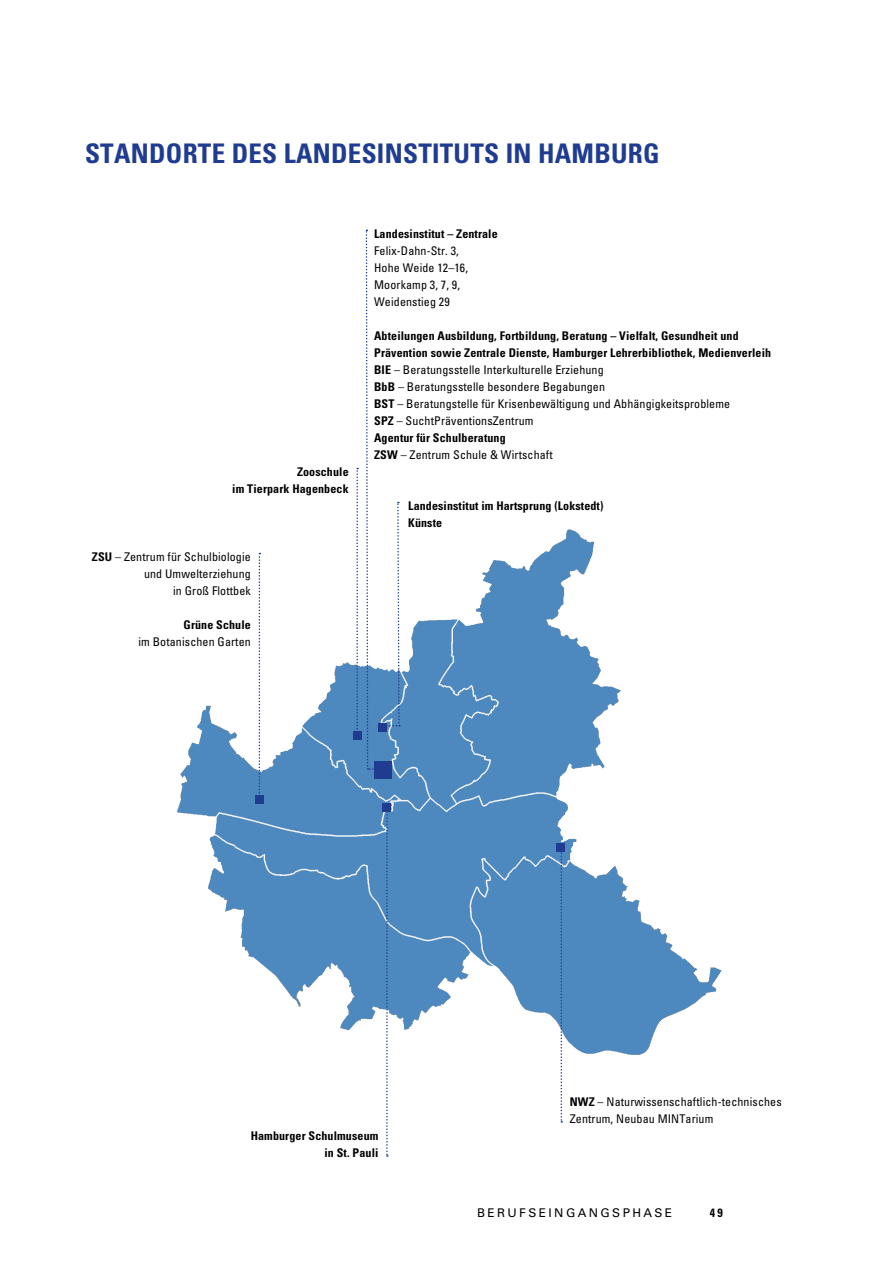
<style>
.page{position:relative;width:893px;height:1263px;background:#fff}
.page>*{position:absolute;margin:0;border:0;box-sizing:border-box;transform-origin:0 0}
.t1{font:700 condensed 27px "Univers LT";letter-spacing:.01em;color:#1f3c91}
.t2{font:condensed 12px/17px "Univers LT";letter-spacing:.01em;color:#000}
.t3{font:700 condensed 12px/17px "Univers LT";letter-spacing:.01em;color:#000;text-align:right}
.t4{font:12px "Univers LT";letter-spacing:.2em;color:#000}
.s1{font-weight:700}
</style>
<div class="page">
<img style="left:177px;top:529px;width:545px;height:535px">
<svg style="left:356px;top:468px;width:2px;height:263px"></svg>
<div style="left:374px;top:761px;width:17px;height:17px;background:#1f3c91"></div>
<div style="left:353px;top:731px;width:8px;height:9px;background:#1f3c91"></div>
<div style="left:255px;top:795px;width:9px;height:9px;background:#1f3c91"></div>
<div style="left:383px;top:804px;width:8px;height:8px;background:#1f3c91"></div>
<div style="left:557px;top:843px;width:8px;height:8px;background:#1f3c91"></div>
<svg style="left:386px;top:812px;width:2px;height:345px"></svg>
<svg style="left:561px;top:851px;width:1px;height:272px"></svg>
<svg style="left:259px;top:553px;width:1px;height:242px"></svg>
<svg style="left:365px;top:230px;width:35px;height:540px"></svg>
<h1 class="t1" style="left:85px;top:136px;width:576px">STANDORTE DES LANDESINSTITUTS IN HAMBURG</h1>
<p class="t3" style="left:232px;top:463px;width:118px">Zooschule<br>im Tierpark Hagenbeck</p>
<p class="t2" style="left:92px;top:548px;width:160px;text-align:right"><span class="s1">ZSU</span> – Zentrum für Schulbiologie und Umwelterziehung<br>in Groß Flottbek</p>
<p class="t3" style="left:184px;top:616px;width:69px">Grüne Schule</p>
<p class="t2" style="left:138px;top:633px;width:114px">im Botanischen Garten</p>
<p class="t3" style="left:374px;top:225px;width:125px">Landesinstitut – Zentrale</p>
<p class="t2" style="left:374px;top:242px;width:95px">Felix-Dahn-Str. 3,<br>Hohe Weide 12–16,<br>Moorkamp 3, 7, 9,<br>Weidenstieg 29</p>
<p class="t2" style="left:374px;top:327px;width:398px"><span class="s1">Abteilungen Ausbildung, Fortbildung, Beratung – Vielfalt, Gesundheit und Prävention sowie Zentrale Dienste, Hamburger Lehrerbibliothek, Medienverleih BIE</span> – Beratungsstelle Interkulturelle Erziehung<br><span class="s1">BbB</span> – Beratungsstelle besondere Begabungen<br><span class="s1">BST</span> – Beratungstelle für Krisenbewältigung und Abhängigkeitsprobleme<br><span class="s1">SPZ</span> – SuchtPräventionsZentrum<br><span class="s1">Agentur für Schulberatung<br>ZSW</span> – Zentrum Schule &amp; Wirtschaft</p>
<p class="t3" style="left:408px;top:497px;width:197px;text-align:left">Landesinstitut im Hartsprung (Lokstedt)<br>Künste</p>
<p class="t2" style="left:570px;top:1093px;width:213px"><span class="s1">NWZ</span> – Naturwissenschaftlich-technisches<br>Zentrum, Neubau MINTarium</p>
<p class="t3" style="left:251px;top:1127px;width:129px">Hamburger Schulmuseum in St. Pauli</p>
<p class="t4" style="left:477px;top:1206px;width:197px">BERUFSEINGANGSPHASE</p>
<p class="t3" style="left:710px;top:1204px;width:15px">49</p>
</div>
